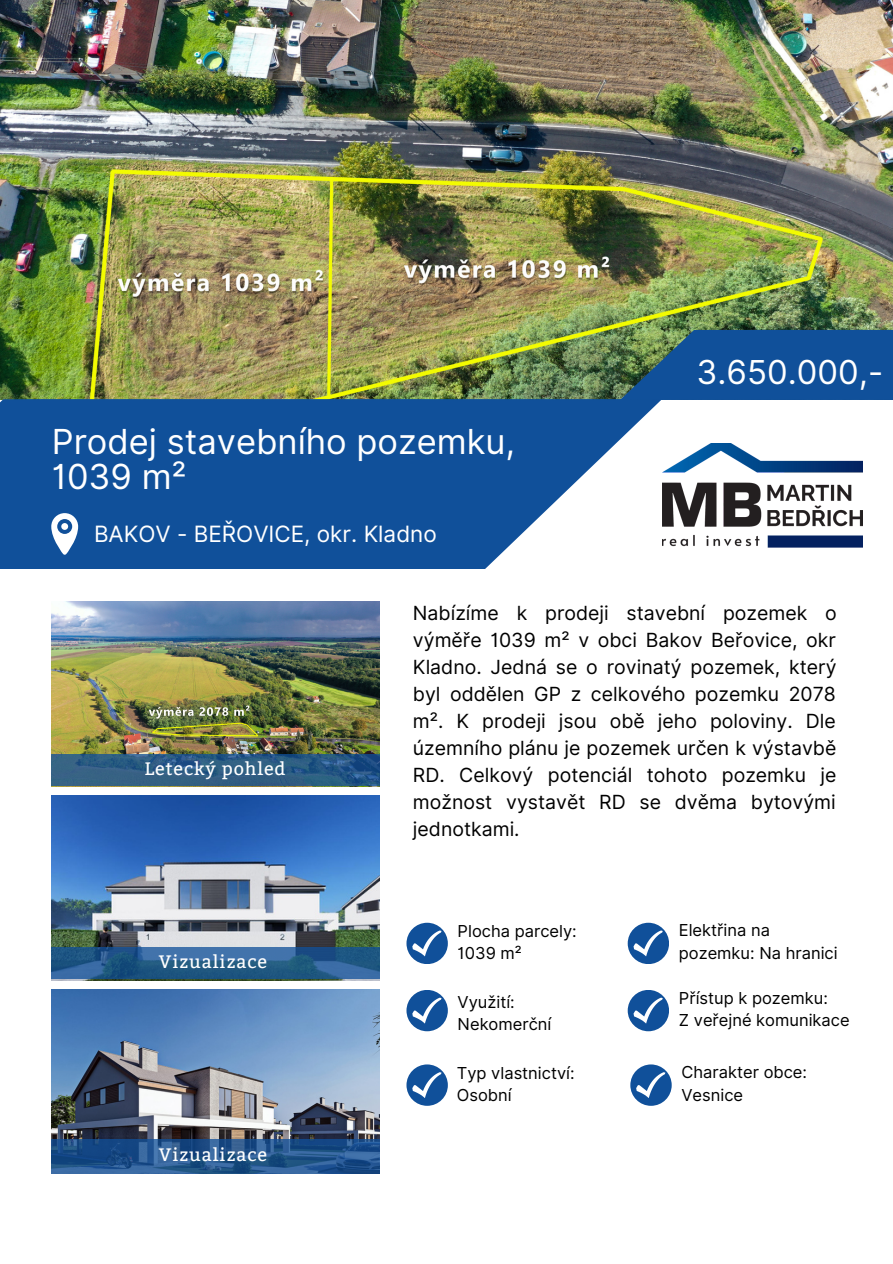
<style>
.page{position:relative;width:893px;height:1264px;background:#fff}
.page>*{position:absolute;margin:0;border:0;box-sizing:border-box;transform-origin:0 0}
.t1{font:34.5px/34.8px "Inter";color:#fff}
.t2{font:33px "Inter";color:#fff}
.t3{font:22.5px "Inter";color:#fff}
.t4{font:19.5px/27px "Inter";color:#000;text-align:justify}
.t5{font:18px "Bitter";letter-spacing:.05em;color:#fff}
.t6{font:16.5px/22.5px "Inter";color:#000}
</style>
<div class="page">
<img style="left:0;top:0;width:892px;height:399px">
<img style="left:51px;top:989px;width:328px;height:150px">
<img style="left:662px;top:443px;width:200px;height:105px">
<svg style="left:0;top:399px;width:661px;height:170px;background:#3067a7"></svg>
<svg style="left:51px;top:513px;width:27px;height:41px"></svg>
<div style="left:61px;top:523px;width:7px;height:7px;background:#fff;border-radius:50%"></div>
<div style="left:406px;top:922px;width:42px;height:42px;background:#10509a;border-radius:50%"></div>
<svg style="left:412px;top:930px;width:29px;height:26px"></svg>
<div style="left:627px;top:922px;width:42px;height:42px;background:#10509a;border-radius:50%"></div>
<svg style="left:633px;top:930px;width:29px;height:26px"></svg>
<div style="left:406px;top:1064px;width:42px;height:41px;background:#10509a;border-radius:50%"></div>
<svg style="left:412px;top:1072px;width:29px;height:26px"></svg>
<div style="left:630px;top:1064px;width:41px;height:41px;background:#10509a;border-radius:50%"></div>
<svg style="left:636px;top:1072px;width:29px;height:26px"></svg>
<svg style="left:51px;top:1139px;width:328px;height:34px;background:#23548c"></svg>
<img style="left:51px;top:602px;width:328px;height:184px">
<svg style="left:51px;top:754px;width:328px;height:31px;background:#2d5c83"></svg>
<img style="left:51px;top:796px;width:328px;height:184px">
<svg style="left:620px;top:330px;width:272px;height:70px;background:#1c578e"></svg>
<svg style="left:51px;top:947px;width:328px;height:32px;background:#285d8d"></svg>
<div style="left:406px;top:989px;width:42px;height:42px;background:#10509a;border-radius:50%"></div>
<svg style="left:412px;top:997px;width:29px;height:26px"></svg>
<div style="left:627px;top:989px;width:42px;height:42px;background:#10509a;border-radius:50%"></div>
<svg style="left:633px;top:997px;width:29px;height:26px"></svg>
<p class="t1" style="left:52px;top:424px;width:465px">Prodej stavebního pozemku,<br>1039 m²</p>
<p class="t3" style="left:94px;top:520px;width:344px">BAKOV - BEŘOVICE, okr. Kladno</p>
<p class="t2" style="left:696px;top:352px;width:188px">3.650.000,-</p>
<p class="t5" style="left:145px;top:757px;width:142px">Letecký pohled</p>
<p class="t5" style="left:159px;top:951px;width:110px">Vizualizace</p>
<p class="t5" style="left:159px;top:1143px;width:110px">Vizualizace</p>
<p class="t4" style="left:413px;top:599px;width:425px">Nabízíme k prodeji stavební pozemek o výměře 1039 m² v obci Bakov Beřovice, okr Kladno. Jedná se o rovinatý pozemek, který byl oddělen GP z celkového pozemku 2078 m². K prodeji jsou obě jeho poloviny. Dle územního plánu je pozemek určen k výstavbě RD. Celkový potenciál tohoto pozemku je možnost vystavět RD se dvěma bytovými jednotkami.</p>
<p class="t6" style="left:457px;top:919px;width:121px">Plocha parcely:</p>
<p class="t6" style="left:457px;top:942px;width:66px">1039 m²</p>
<p class="t6" style="left:678px;top:919px;width:160px">Elektřina na pozemku: Na hranici</p>
<p class="t6" style="left:457px;top:990px;width:59px">Využití:</p>
<p class="t6" style="left:457px;top:1012px;width:95px">Nekomerční</p>
<p class="t6" style="left:678px;top:986px;width:150px">Přístup k pozemku:</p>
<p class="t6" style="left:678px;top:1008px;width:172px">Z veřejné komunikace</p>
<p class="t6" style="left:457px;top:1061px;width:119px">Typ vlastnictví:</p>
<p class="t6" style="left:457px;top:1083px;width:56px">Osobní</p>
<p class="t6" style="left:681px;top:1060px;width:127px">Charakter obce:</p>
<p class="t6" style="left:681px;top:1083px;width:63px">Vesnice</p>
</div>
